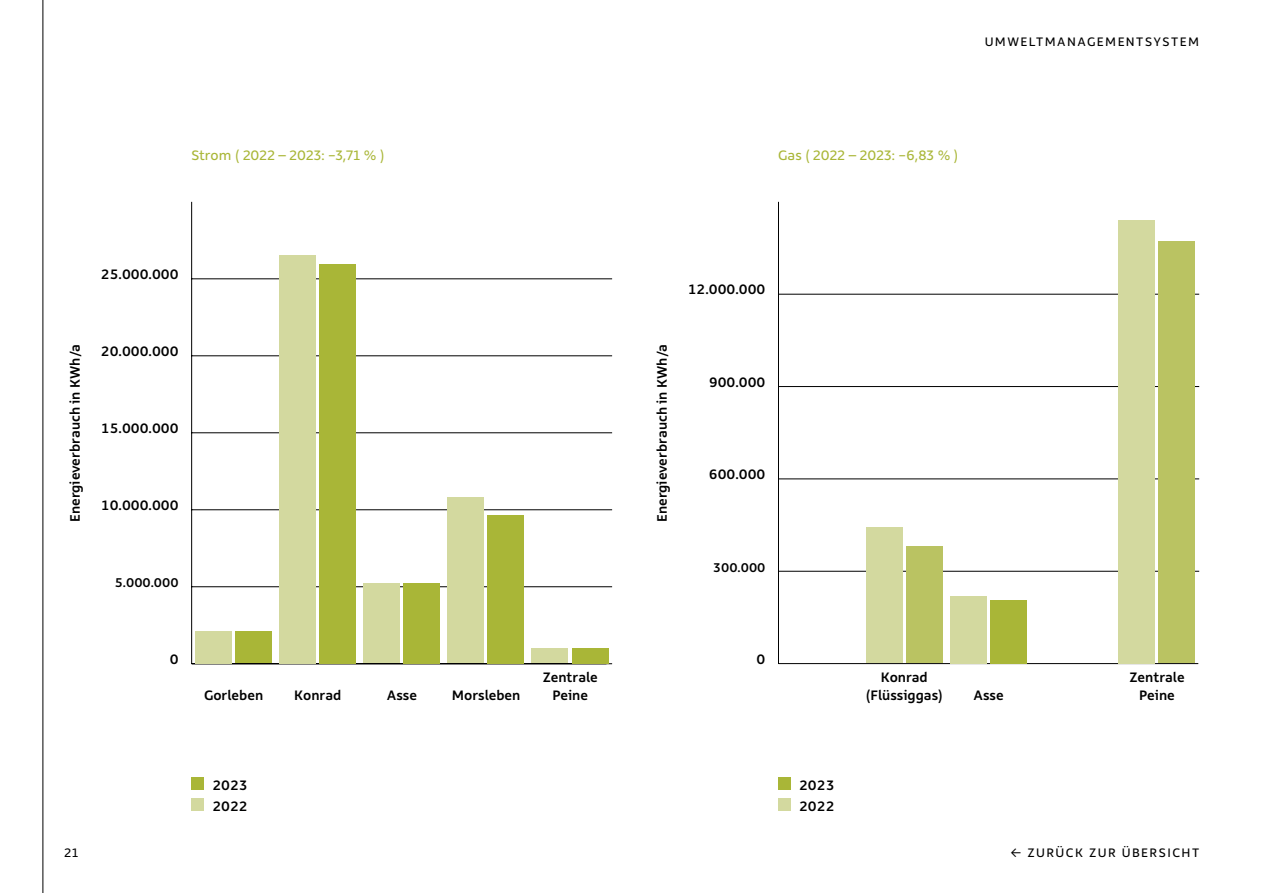
<style>
.page{position:relative;width:1263px;height:893px;background:#fff}
.page>*{position:absolute;margin:0;border:0;box-sizing:border-box;transform-origin:0 0}
.t1{font:500 15px/18px "Rehn";color:#000;text-align:center}
.t2{font:15px "Rehn";letter-spacing:-.005em;color:#a9b637}
.t3{font:500 13.95px "Rehn";color:#000}
.t4{font:13.5px "Rehn";letter-spacing:.11em;color:#000}
</style>
<div class="page">
<hr style="left:192px;top:663px;width:420px;height:1px;background:#000">
<hr style="left:191px;top:202px;width:1px;height:462px;background:#000">
<hr style="left:192px;top:586px;width:420px;height:1px;background:#000">
<hr style="left:192px;top:509px;width:420px;height:1px;background:#000">
<hr style="left:192px;top:432px;width:420px;height:1px;background:#000">
<hr style="left:192px;top:355px;width:420px;height:1px;background:#000">
<hr style="left:192px;top:278px;width:420px;height:1px;background:#000">
<div style="left:235px;top:632px;width:37px;height:31px;background:#a9b637"></div>
<div style="left:319px;top:264px;width:37px;height:399px;background:#a9b637"></div>
<div style="left:403px;top:583px;width:37px;height:80px;background:#a9b637"></div>
<div style="left:488px;top:515px;width:36px;height:148px;background:#a9b637"></div>
<div style="left:572px;top:648px;width:36px;height:15px;background:#a9b637"></div>
<div style="left:195px;top:631px;width:37px;height:32px;background:#d3d99f"></div>
<div style="left:279px;top:255px;width:37px;height:408px;background:#d3d99f"></div>
<div style="left:363px;top:584px;width:37px;height:79px;background:#d3d99f"></div>
<div style="left:447px;top:497px;width:37px;height:166px;background:#d3d99f"></div>
<div style="left:531px;top:649px;width:37px;height:14px;background:#d3d99f"></div>
<div style="left:191px;top:798px;width:13px;height:13px;background:#d3d99f"></div>
<div style="left:191px;top:777px;width:13px;height:13px;background:#a9b637"></div>
<hr style="left:778px;top:663px;width:420px;height:1px;background:#000">
<hr style="left:778px;top:202px;width:1px;height:462px;background:#000">
<hr style="left:778px;top:571px;width:421px;height:1px;background:#000">
<hr style="left:778px;top:478px;width:421px;height:1px;background:#000">
<hr style="left:778px;top:386px;width:421px;height:1px;background:#000">
<hr style="left:778px;top:294px;width:421px;height:1px;background:#000">
<div style="left:906px;top:547px;width:37px;height:116px;background:#bac362"></div>
<div style="left:990px;top:600px;width:37px;height:63px;background:#a9b637"></div>
<div style="left:1158px;top:241px;width:37px;height:422px;background:#bac362"></div>
<div style="left:866px;top:528px;width:36px;height:135px;background:#d3d99f"></div>
<div style="left:950px;top:596px;width:36px;height:67px;background:#d3d99f"></div>
<div style="left:1118px;top:220px;width:36px;height:443px;background:#d3d99f"></div>
<div style="left:778px;top:798px;width:13px;height:13px;background:#d3d99f"></div>
<div style="left:778px;top:777px;width:13px;height:13px;background:#a9b637"></div>
<hr style="left:43px;top:0;width:1px;height:893px;background:#000">
<p class="t4" style="left:985px;top:33px;width:216px">UMWELTMANAGEMENTSYSTEM</p>
<p class="t2" style="left:191px;top:145px;width:195px">Strom ( 2022 – 2023: -3,71 % )</p>
<p class="t2" style="left:778px;top:145px;width:182px">Gas ( 2022 – 2023: -6,83 % )</p>
<p class="t1" style="left:101px;top:265px;width:79px">25.000.000</p>
<p class="t1" style="left:66px;top:522px;width:180px;rotate:-90deg">Energieverbrauch in KWh/a</p>
<p class="t1" style="left:101px;top:342px;width:79px">20.000.000</p>
<p class="t1" style="left:101px;top:419px;width:79px">15.000.000</p>
<p class="t1" style="left:101px;top:496px;width:79px">10.000.000</p>
<p class="t3" style="left:115px;top:573px;width:65px">5.000.000</p>
<p class="t1" style="left:170px;top:650px;width:10px">0</p>
<p class="t1" style="left:204px;top:686px;width:61px">Gorleben</p>
<p class="t1" style="left:294px;top:686px;width:49px">Konrad</p>
<p class="t1" style="left:387px;top:686px;width:32px">Asse</p>
<p class="t1" style="left:452px;top:686px;width:70px">Morsleben</p>
<p class="t1" style="left:543px;top:668px;width:57px">Zentrale<br>Peine</p>
<p class="t1" style="left:212px;top:774px;width:37px;line-height:21px;text-align:left">2023<br>2022</p>
<p class="t1" style="left:688px;top:280px;width:79px">12.000.000</p>
<p class="t1" style="left:653px;top:522px;width:180px;rotate:-90deg">Energieverbrauch in KWh/a</p>
<p class="t1" style="left:709px;top:373px;width:58px">900.000</p>
<p class="t1" style="left:709px;top:465px;width:58px">600.000</p>
<p class="t3" style="left:713px;top:558px;width:54px">300.000</p>
<p class="t1" style="left:757px;top:650px;width:10px">0</p>
<p class="t1" style="left:799px;top:774px;width:37px;line-height:21px;text-align:left">2023<br>2022</p>
<p class="t1" style="left:866px;top:668px;width:78px">Konrad (Flüssiggas)</p>
<p class="t1" style="left:973px;top:686px;width:32px">Asse</p>
<p class="t1" style="left:1129px;top:668px;width:57px">Zentrale<br>Peine</p>
<p class="t4" style="left:64px;top:844px;width:17px">21</p>
<p class="t4" style="left:1010px;top:844px;width:190px">← ZURÜCK ZUR ÜBERSICHT</p>
</div>
